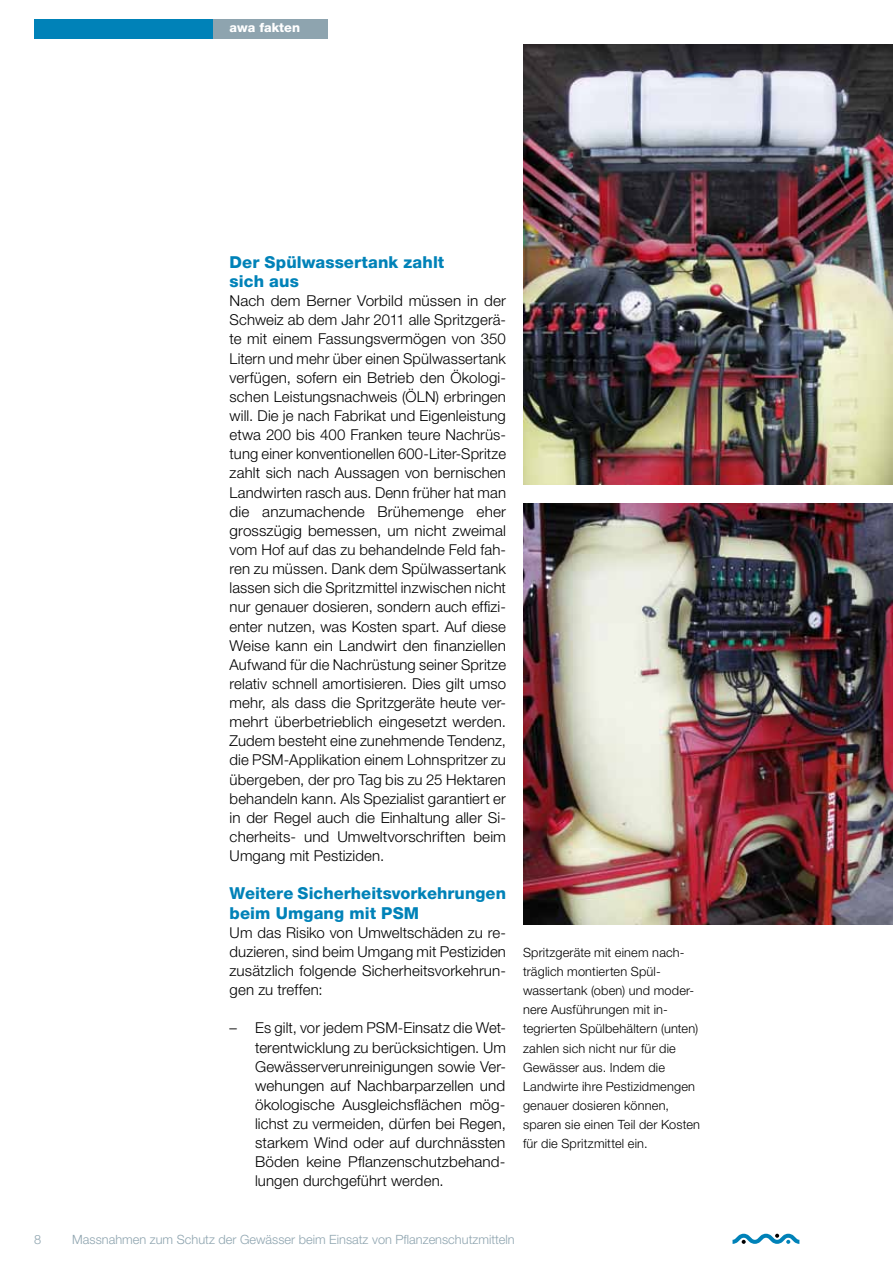
<style>
.page{position:relative;width:893px;height:1263px;background:#fff}
.page>*{position:absolute;margin:0;border:0;box-sizing:border-box;transform-origin:0 0}
.t1{font:800 16.5px/19.2px "Helvetica Neue LT";letter-spacing:.005em;color:#0082b8}
.t2{font:300 15px/19.2px "Helvetica Neue LT";letter-spacing:.01em;color:#000;text-align:justify}
.t3{font:300 12.75px/19.2px "Helvetica Neue LT";letter-spacing:.015em;color:#000}
.t4{font:300 12.75px "Helvetica Neue LT";color:#8ea4af}
.t5{font:800 12.75px "Helvetica Neue LT";color:#fff}
</style>
<div class="page">
<img style="left:523px;top:45px;width:370px;height:440px">
<img style="left:523px;top:504px;width:370px;height:421px">
<svg style="left:732px;top:1234px;width:67px;height:10px"></svg>
<div style="left:34px;top:19px;width:293px;height:19px;background:#8ea4af"></div>
<div style="left:34px;top:19px;width:179px;height:19px;background:#0082b8"></div>
<p class="t5" style="left:230px;top:20px;width:72px">awa fakten</p>
<p class="t1" style="left:230px;top:252px;width:216px">Der Spülwassertank zahlt sich aus</p>
<p class="t2" style="left:230px;top:291px;width:278px">Nach dem Berner Vorbild müssen in der Schweiz ab dem Jahr 2011 alle Spritzgerä&shy;te mit einem Fassungsvermögen von 350<br>Litern und mehr über einen Spülwassertank verfügen, sofern ein Betrieb den Ökologi&shy;schen Leistungsnachweis (ÖLN) erbringen will. Die je nach Fabrikat und Eigenleistung etwa 200 bis 400 Franken teure Nachrüs&shy;tung einer konventionellen 600-Liter-Spritze zahlt sich nach Aussagen von bernischen Landwirten rasch aus. Denn früher hat man die anzumachende Brühemenge eher grosszügig bemessen, um nicht zweimal vom Hof auf das zu behandelnde Feld fah&shy;ren zu müssen. Dank dem Spülwassertank lassen sich die Spritzmittel inzwischen nicht nur genauer dosieren, sondern auch effizi&shy;enter nutzen, was Kosten spart. Auf diese Weise kann ein Landwirt den finanziellen Aufwand für die Nachrüstung seiner Spritze relativ schnell amortisieren. Dies gilt umso mehr, als dass die Spritzgeräte heute ver&shy;mehrt überbetrieblich eingesetzt werden.<br>Zudem besteht eine zunehmende Tendenz, die PSM-Applikation einem Lohnspritzer zu übergeben, der pro Tag bis zu 25 Hektaren behandeln kann. Als Spezialist garantiert er in der Regel auch die Einhaltung aller Si&shy;cherheits- und Umweltvorschriften beim Umgang mit Pestiziden.</p>
<p class="t1" style="left:230px;top:884px;width:278px">Weitere Sicherheitsvorkehrungen beim Umgang mit PSM</p>
<p class="t2" style="left:230px;top:922px;width:278px">Um das Risiko von Umweltschäden zu re&shy;duzieren, sind beim Umgang mit Pestiziden zusätzlich folgende Sicherheitsvorkehrun&shy;gen zu treffen:</p>
<p class="t2" style="left:255px;top:1018px;width:253px;text-indent:-25px">– Es gilt, vor jedem PSM-Einsatz die Wet&shy;terentwicklung zu berücksichtigen. Um Gewässerverunreinigungen sowie Ver&shy;wehungen auf Nachbarparzellen und ökologische Ausgleichsflächen mög&shy;lichst zu vermeiden, dürfen bei Regen, starkem Wind oder auf durchnässten Böden keine Pflanzenschutzbehand&shy;lungen durchgeführt werden.</p>
<p class="t3" style="left:523px;top:942px;width:179px">Spritzgeräte mit einem nach&shy;träglich montierten Spül&shy;wassertank (oben) und moder&shy;nere Ausführungen mit in&shy;tegrierten Spülbehältern (unten) zahlen sich nicht nur für die<br>Gewässer aus. Indem die<br>Landwirte ihre Pestizidmengen genauer dosieren können, sparen sie einen Teil der Kosten für die Spritzmittel ein.</p>
<p class="t4" style="left:34px;top:1231px;width:9px">8</p>
<p class="t4" style="left:72px;top:1231px;width:444px">Massnahmen zum Schutz der Gewässer beim Einsatz von Pflanzenschutzmitteln</p>
</div>
